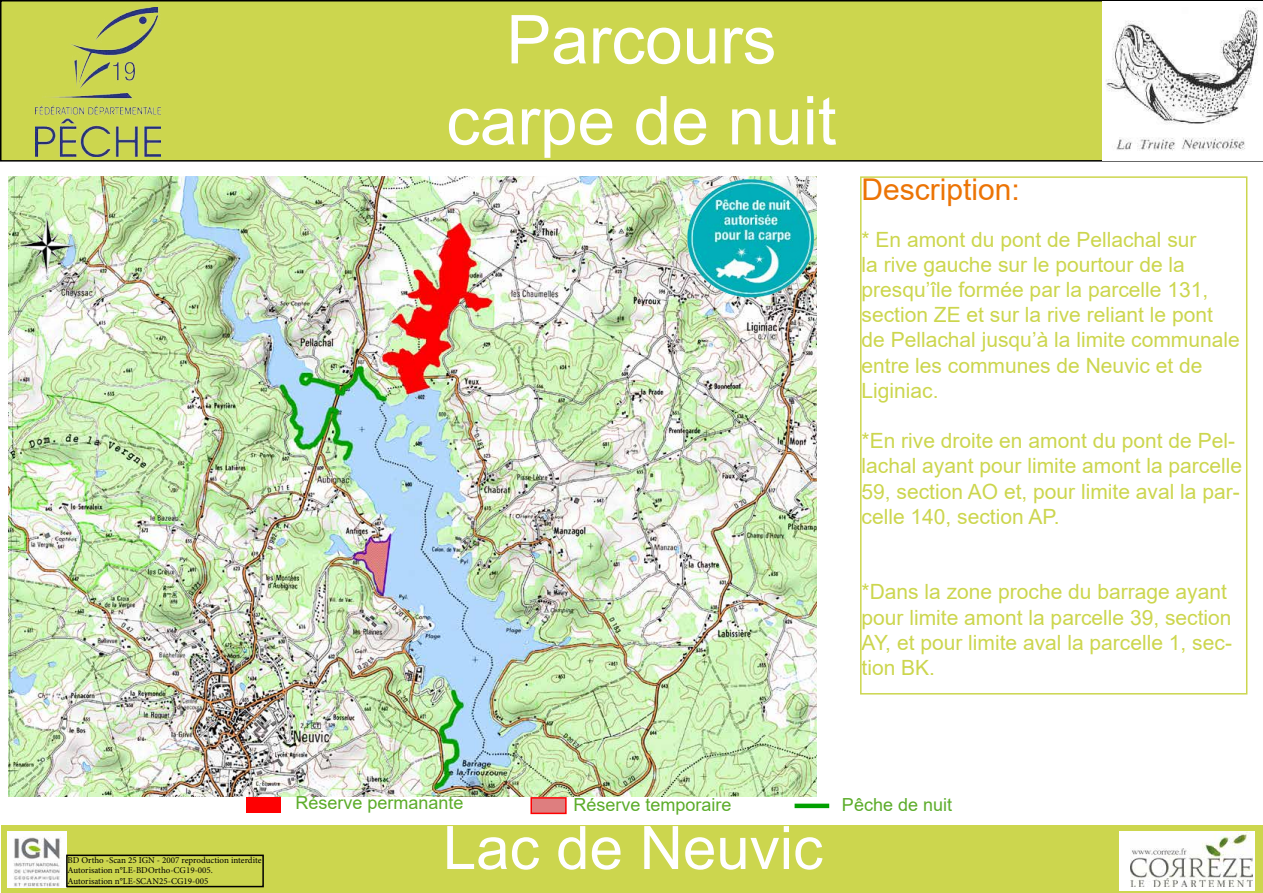
<style>
.page{position:relative;width:1263px;height:893px;background:#fff}
.page>*{position:absolute;margin:0;border:0;box-sizing:border-box;transform-origin:0 0}
.t1{font:67.5px/81px "Arial";color:#fff;text-align:center}
.t2{font:60px "Arial";color:#fff}
.t3{font:30px "Arial";color:#ec7405}
.t4{font:21px/25.2px "Arial";color:#ccd64e}
.t5{font:18px "Arial";color:#5bac29}
.t6{font:9px/10.8px "Minion Pro";color:#000}
</style>
<div class="page">
<div style="left:1px;top:1px;width:1261px;height:160px;background:#ccd64e"></div>
<div style="left:0;top:0;width:1263px;height:162px;border:2px solid #000"></div>
<img style="left:36px;top:8px;width:124px;height:149px">
<div style="left:2px;top:825px;width:1261px;height:68px;background:#ccd64e"></div>
<img style="left:9px;top:176px;width:807px;height:620px">
<img style="left:7px;top:831px;width:59px;height:56px">
<div style="left:66px;top:855px;width:198px;height:32px;border:2px solid #000"></div>
<div style="left:1119px;top:831px;width:136px;height:60px;background:#fff"></div>
<img style="left:1130px;top:832px;width:122px;height:55px">
<div style="left:247px;top:797px;width:34px;height:16px;background:#fe0002"></div>
<div style="left:530px;top:797px;width:37px;height:17px;background:#de7e7f;border:2px solid #fe0002"></div>
<hr style="left:794px;top:804px;width:35px;height:4px;background:#00a000">
<img style="left:1102px;top:2px;width:161px;height:158px">
<div style="left:860px;top:176px;width:387px;height:518px;border:2px solid #ccd64e"></div>
<img style="left:10px;top:203px;width:75px;height:81px">
<img style="left:685px;top:176px;width:131px;height:124px">
<h1 class="t1" style="left:446px;top:-1px;width:392px">Parcours carpe de nuit</h1>
<h3 class="t3" style="left:861px;top:168px;width:160px">Description:</h3>
<p class="t4" style="left:861px;top:226px;width:380px">* En amont du pont de Pellachal sur<br>la rive gauche sur le pourtour de la presqu’île formée par la parcelle 131, section ZE et sur la rive reliant le pont de Pellachal jusqu’à la limite communale entre les communes de Neuvic et de<br>Liginiac.</p>
<p class="t4" style="left:861px;top:428px;width:382px">*En rive droite en amont du pont de Pel&shy;lachal ayant pour limite amont la parcelle 59, section AO et, pour limite aval la par&shy;celle 140, section AP.</p>
<p class="t4" style="left:861px;top:579px;width:372px">*Dans la zone proche du barrage ayant pour limite amont la parcelle 39, section<br>AY, et pour limite aval la parcelle 1, sec&shy;tion BK.</p>
<p class="t6" style="left:68px;top:854px;width:195px">BD Ortho -Scan 25 IGN - 2007 reproduction interdite<br>Autorisation n°LE-BDOrtho-CG19-005.</p>
<p class="t6" style="left:68px;top:876px;width:142px">Autorisation n°LE-SCAN25-CG19-005</p>
<p class="t5" style="left:296px;top:790px;width:170px">Réserve permanante</p>
<p class="t5" style="left:573px;top:792px;width:160px">Réserve temporaire</p>
<p class="t5" style="left:842px;top:792px;width:112px">Pêche de nuit</p>
<h2 class="t2" style="left:443px;top:807px;width:382px">Lac de Neuvic</h2>
</div>
